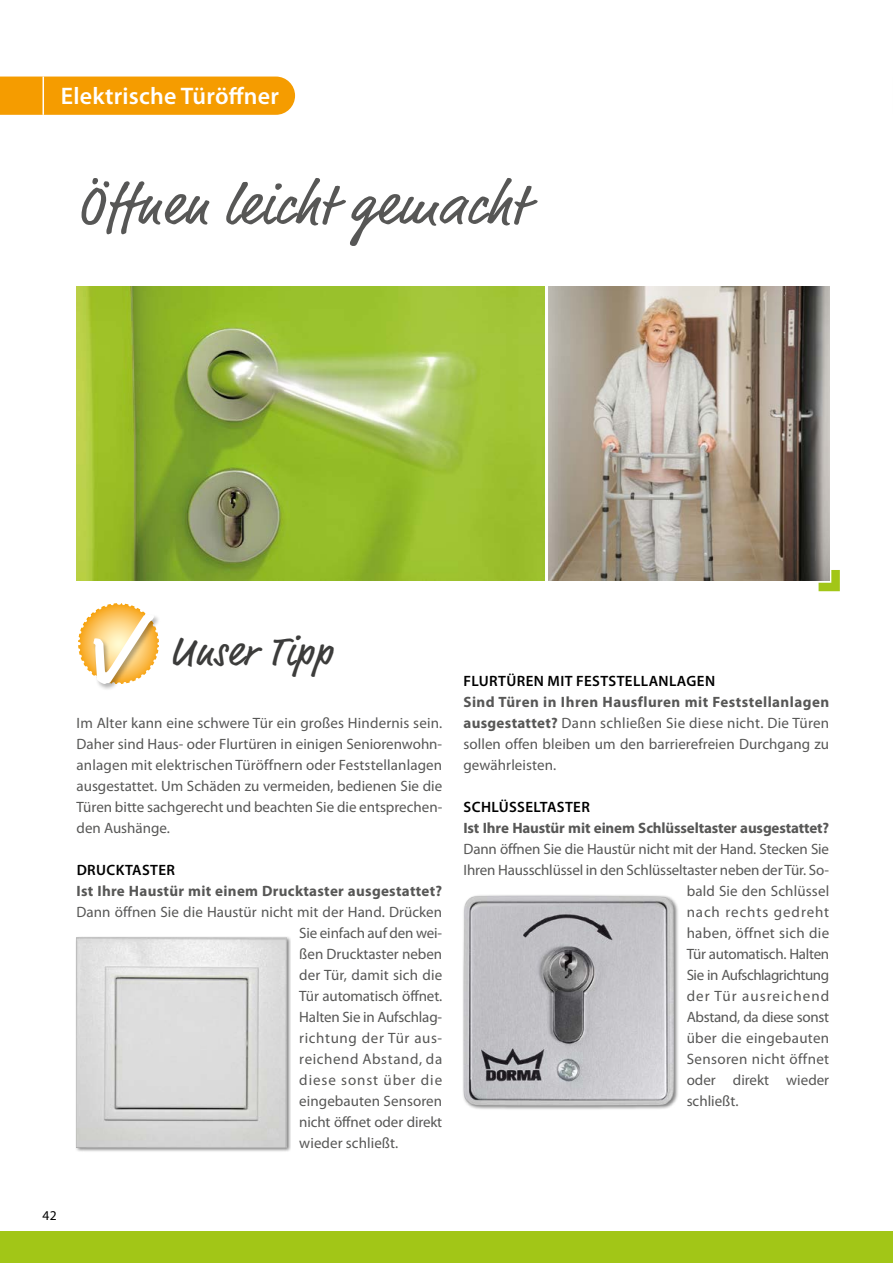
<style>
.page{position:relative;width:893px;height:1263px;background:#fff}
.page>*{position:absolute;margin:0;border:0;box-sizing:border-box;transform-origin:0 0}
.t1{font:57px "Market Pro";letter-spacing:.02em;color:#575756}
.t2{font:42px "Market Pro";letter-spacing:.02em;color:#3c3c3b}
.t3{font:600 24px "Myriad Pro";letter-spacing:.01em;color:#fff}
.t4{font:15px/21px "Myriad Pro";color:#575756;text-align:justify}
.t5{font:600 15px "Myriad Pro";letter-spacing:.025em;color:#000}
.t6{font:700 15px "Myriad Pro";letter-spacing:-.01em;color:#575756}
.t7{font:700 15px "Myriad Pro";letter-spacing:.02em;color:#575756}
.t8{font:15px "Myriad Pro";letter-spacing:-.02em;color:#575756}
.t9{font:15px "Myriad Pro";letter-spacing:.02em;color:#575756}
.t10{font:15px "Myriad Pro";letter-spacing:-.03em;color:#575756}
.t11{font:15px "Myriad Pro";letter-spacing:.025em;color:#575756}
.t12{font:15px "Myriad Pro";letter-spacing:.06em;color:#575756}
.t13{font:15px "Myriad Pro";letter-spacing:.07em;color:#575756}
.t14{font:13.5px "Myriad Pro";color:#000}
.s1{font-weight:700}
</style>
<div class="page">
<div style="left:0;top:1231px;width:893px;height:32px;background:#a2c617"></div>
<svg style="left:819px;top:570px;width:21px;height:21px"></svg>
<img style="left:77px;top:287px;width:467px;height:294px">
<img style="left:549px;top:287px;width:280px;height:294px">
<div style="left:0;top:77px;width:295px;height:38px;background:#f59c00"></div>
<div style="left:74px;top:935px;width:217px;height:217px;background:#000;opacity:.5"></div>
<img style="left:77px;top:938px;width:210px;height:210px">
<div style="left:462px;top:894px;width:217px;height:216px;background:#000;opacity:.5"></div>
<img style="left:463px;top:896px;width:211px;height:210px">
<div style="left:93px;top:613px;width:68px;height:78px;background:#000;opacity:.3"></div>
<svg style="left:78px;top:603px;width:83px;height:84px"></svg>
<hr style="left:43px;top:77px;width:1px;height:38px;background:#fff">
<h3 class="t3" style="left:61px;top:80px;width:220px">Elektrische Türöffner</h3>
<h1 class="t1" style="left:77px;top:167px;width:451px">Öffnen leicht gemacht</h1>
<h2 class="t2" style="left:169px;top:623px;width:165px">Unser Tipp</h2>
<p class="t4" style="left:77px;top:712px;width:367px">Im Alter kann eine schwere Tür ein großes Hindernis sein.<br>Daher sind Haus- oder Flurtüren in einigen Seniorenwohn&shy;anlagen mit elektrischen Türöffnern oder Feststellanlagen ausgestattet. Um Schäden zu vermeiden, bedienen Sie die Türen bitte sachgerecht und beachten Sie die entsprechen&shy;den Aushänge.</p>
<p class="t5" style="left:77px;top:860px;width:100px">DRUCKTASTER</p>
<p class="t7" style="left:77px;top:881px;width:367px">Ist Ihre Haustür mit einem Drucktaster ausgestattet?</p>
<p class="t4" style="left:299px;top:901px;width:144px;text-indent:-223px">Dann öffnen Sie die Haustür nicht mit der Hand. Drücken Sie einfach auf den wei&shy;ßen Drucktaster neben der Tür, damit sich die Tür automatisch öffnet.<br>Halten Sie in Aufschlag&shy;richtung der Tür aus&shy;reichend Abstand, da diese sonst über die eingebauten Sensoren nicht öffnet oder direkt wieder schließt.</p>
<p class="t5" style="left:464px;top:671px;width:253px">FLURTÜREN MIT FESTSTELLANLAGEN</p>
<p class="t4" style="left:463px;top:691px;width:367px"><span class="s1">Sind Türen in Ihren Hausfluren mit Feststellanlagen ausgestattet?</span> Dann schließen Sie diese nicht. Die Türen sollen offen bleiben um den barrierefreien Durchgang zu gewährleisten.</p>
<p class="t5" style="left:464px;top:797px;width:128px">SCHLÜSSELTASTER</p>
<p class="t6" style="left:463px;top:818px;width:367px">Ist Ihre Haustür mit einem Schlüsseltaster ausgestattet?</p>
<p class="t4" style="left:463px;top:838px;width:367px">Dann öffnen Sie die Haustür nicht mit der Hand. Stecken Sie</p>
<p class="t4" style="left:463px;top:859px;width:367px">Ihren Hausschlüssel in den Schlüsseltaster neben der Tür. So-</p>
<p class="t4" style="left:687px;top:880px;width:144px">bald Sie den Schlüssel</p>
<p class="t12" style="left:687px;top:902px;width:144px">nach rechts gedreht</p>
<p class="t9" style="left:687px;top:923px;width:144px">haben, öffnet sich die</p>
<p class="t8" style="left:687px;top:944px;width:144px">Tür automatisch. Halten</p>
<p class="t10" style="left:687px;top:965px;width:144px">Sie in Aufschlagrichtung</p>
<p class="t13" style="left:687px;top:986px;width:144px">der Tür ausreichend</p>
<p class="t8" style="left:687px;top:1007px;width:144px">Abstand, da diese sonst</p>
<p class="t9" style="left:687px;top:1028px;width:144px">über die eingebauten</p>
<p class="t11" style="left:687px;top:1049px;width:144px">Sensoren nicht öffnet</p>
<p class="t4" style="left:687px;top:1069px;width:144px">oder direkt wieder</p>
<p class="t4" style="left:687px;top:1090px;width:53px">schließt.</p>
<p class="t14" style="left:43px;top:1207px;width:16px">42</p>
</div>
